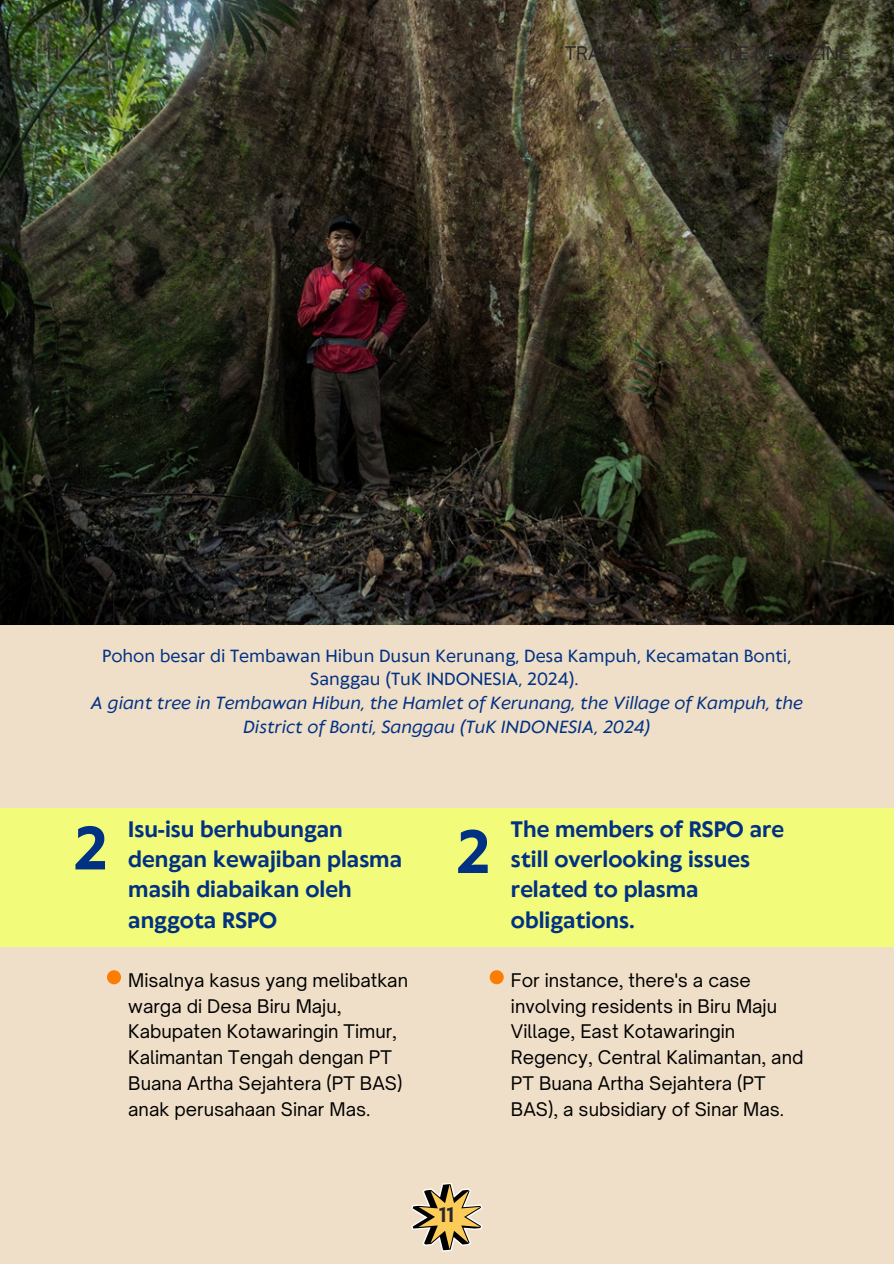
<style>
.page{position:relative;width:894px;height:1264px;background:#fff}
.page>*{position:absolute;margin:0;border:0;box-sizing:border-box;transform-origin:0 0}
.t1{font:700 56.85px "Klein Text";color:#013183}
.t2{font:700 21px/30.3px "Klein Text";color:#013183}
.t3{font:700 19.5px "Klein Text";color:#2b282d}
.t4{font:18px/25.8px "Open Sauce One";color:#000}
.t5{font:18px "Open Sauce One";color:#2b282d}
.t6{font:italic 16.5px/23.7px "Klein Text";color:#013183;text-align:center}
.t7{font:16.5px/23.7px "Klein Text";color:#013183;text-align:center}
</style>
<div class="page">
<div style="left:0;top:0;width:893px;height:1263px;background:#f0dfc8"></div>
<img style="left:0;top:0;width:892px;height:624px">
<div style="left:0;top:807px;width:893px;height:139px;background:#f2fb7a"></div>
<div style="left:107px;top:970px;width:14px;height:14px;background:#fd7d00;border-radius:50%"></div>
<div style="left:489px;top:970px;width:14px;height:14px;background:#fd7d00;border-radius:50%"></div>
<svg style="left:411px;top:1183px;width:71px;height:68px"></svg>
<h2 class="t5" style="left:44px;top:42px;width:17px">11</h2>
<p class="t5" style="left:564px;top:42px;width:287px">TRAVEL &amp; LIFESTYLE MAGAZINE</p>
<p class="t7" style="left:102px;top:645px;width:690px">Pohon besar di Tembawan Hibun Dusun Kerunang, Desa Kampuh, Kecamatan Bonti,<br>Sanggau (TuK INDONESIA, 2024).</p>
<p class="t6" style="left:91px;top:692px;width:713px">A giant tree in Tembawan Hibun, the Hamlet of Kerunang, the Village of Kampuh, the<br>District of Bonti, Sanggau (TuK INDONESIA, 2024)</p>
<p class="t2" style="left:128px;top:815px;width:275px">Isu-isu berhubungan dengan kewajiban plasma masih diabaikan oleh anggota RSPO</p>
<h1 class="t2" style="left:511px;top:815px;width:274px">The members of RSPO are still overlooking issues related to plasma obligations.</h1>
<p class="t4" style="left:128px;top:966px;width:281px">Misalnya kasus yang melibatkan warga di Desa Biru Maju,<br>Kabupaten Kotawaringin Timur,<br>Kalimantan Tengah dengan PT<br>Buana Artha Sejahtera (PT BAS) anak perusahaan Sinar Mas.</p>
<h1 class="t4" style="left:511px;top:966px;width:294px">For instance, there's a case involving residents in Biru Maju<br>Village, East Kotawaringin<br>Regency, Central Kalimantan, and<br>PT Buana Artha Sejahtera (PT<br>BAS), a subsidiary of Sinar Mas.</h1>
<p class="t1" style="left:73px;top:819px;width:35px">2</p>
<p class="t1" style="left:456px;top:823px;width:35px">2</p>
<p class="t3" style="left:439px;top:1204px;width:16px">11</p>
</div>
